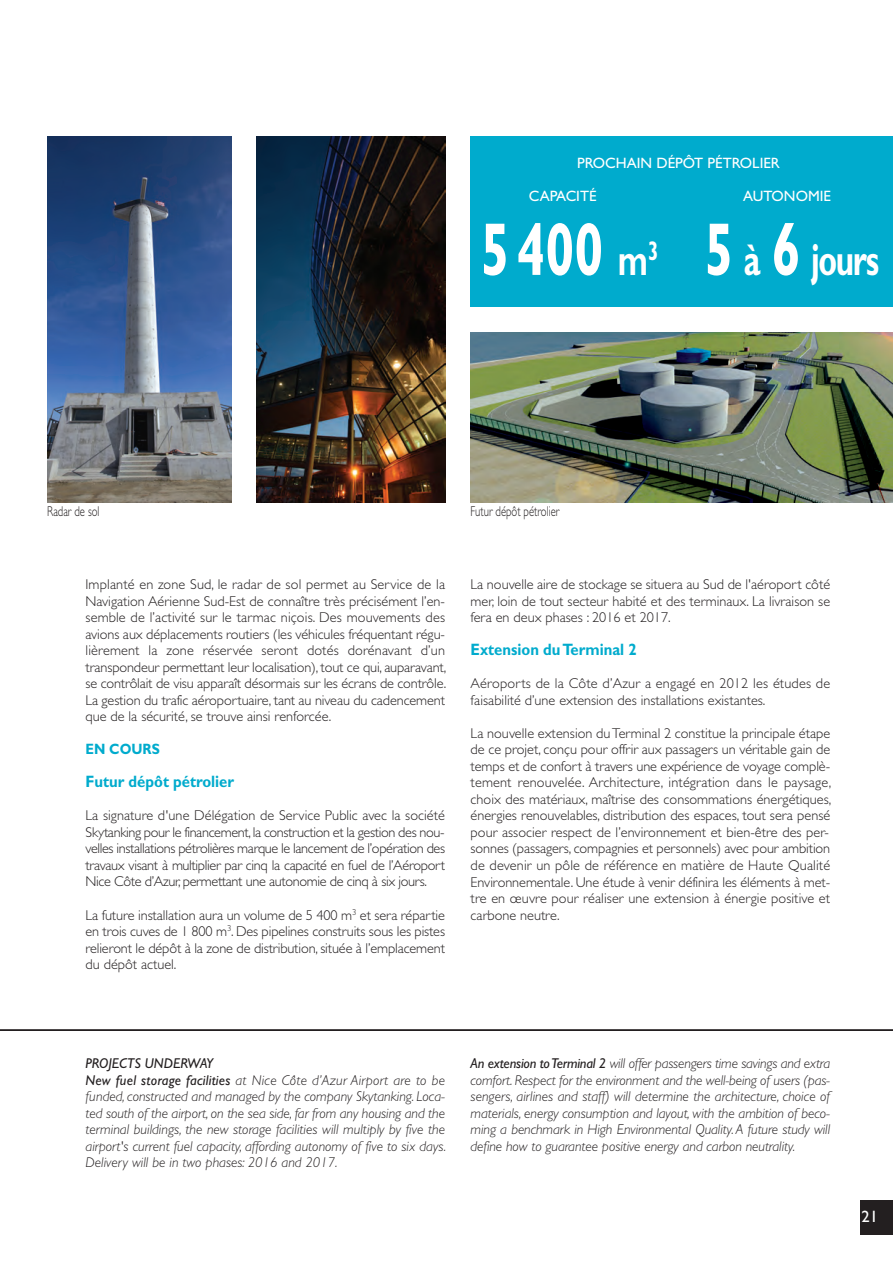
<style>
.page{position:relative;width:893px;height:1262px;background:#fff}
.page>*{position:absolute;margin:0;border:0;box-sizing:border-box;transform-origin:0 0}
.t1{font:700 75px "Gill Sans";color:#fff;scale:.7 1}
.t2{font:700 45px "Gill Sans";letter-spacing:-.04em;color:#fff;scale:.7 1}
.t3{font:700 16.5px "Gill Sans Std";color:#00abcd;scale:.9 1}
.t4{font:16.5px "Gill Sans Std";color:#fff}
.t5{font:15px "Gill Sans Std";color:#fff}
.t6{font:700 15px "Gill Sans Std";color:#00abcd;scale:.9 1}
.t7{font:300 14.25px/16.5px "Gill Sans Std";color:#231f20;text-align:justify}
.t8{font:italic 300 14.25px/16.5px "Gill Sans Std";color:#231f20}
.t9{font:300 14.25px "Gill Sans Std";color:#231f20;scale:.75 1}
.s1{font-size:45px}
.s2{font-size:75px}
.s3{font-weight:400}
</style>
<div class="page">
<div style="left:859px;top:1199px;width:33px;height:34px;background:#231f20"></div>
<img style="left:47px;top:136px;width:184px;height:366px">
<img style="left:257px;top:136px;width:188px;height:366px">
<div style="left:470px;top:136px;width:422px;height:171px;background:#00abcd"></div>
<img style="left:470px;top:332px;width:422px;height:170px">
<hr style="left:0;top:1028px;width:892px;height:2px;background:#231f20">
<p class="t5" style="left:577px;top:158px;width:204px">PROCHAIN DÉPÔT PÉTROLIER</p>
<p class="t5" style="left:528px;top:191px;width:69px">CAPACITÉ</p>
<p class="t5" style="left:743px;top:191px;width:89px">AUTONOMIE</p>
<h1 class="t1" style="left:480px;top:224px;width:255px">5400 <span class="s1">m</span><sup>3</sup></h1>
<h2 class="t2" style="left:704px;top:244px;width:251px"><span class="s2">5</span> à <span class="s2">6</span> jours</h2>
<p class="t9" style="left:47px;top:506px;width:71px">Radar de sol</p>
<p class="t9" style="left:470px;top:506px;width:120px">Futur dépôt pétrolier</p>
<p class="t7" style="left:85px;top:577px;width:362px">Implanté en zone Sud, le radar de sol permet au Service de la Navigation Aérienne Sud-Est de connaître très précisément l’en&shy;semble de l’activité sur le tarmac niçois. Des mouvements des avions aux déplacements routiers (les véhicules fréquentant régu&shy;lièrement la zone réservée seront dotés dorénavant d’un transpondeur permettant leur localisation), tout ce qui, auparavant, se contrôlait de visu apparaît désormais sur les écrans de contrôle.<br>La gestion du trafic aéroportuaire, tant au niveau du cadencement que de la sécurité, se trouve ainsi renforcée.</p>
<p class="t6" style="left:85px;top:744px;width:84px">EN COURS</p>
<p class="t3" style="left:85px;top:776px;width:166px">Futur dépôt pétrolier</p>
<p class="t7" style="left:85px;top:808px;width:361px">La signature d'une Délégation de Service Public avec la société Skytanking pour le financement, la construction et la gestion des nou&shy;velles installations pétrolières marque le lancement de l’opération des travaux visant à multiplier par cinq la capacité en fuel de l’Aéroport Nice Côte d’Azur, permettant une autonomie de cinq à six jours.</p>
<p class="t7" style="left:85px;top:907px;width:361px">La future installation aura un volume de 5 400 m<sup>3</sup> et sera répartie en trois cuves de 1 800 m<sup>3</sup>. Des pipelines construits sous les pistes relieront le dépôt à la zone de distribution, située à l’emplacement du dépôt actuel.</p>
<p class="t7" style="left:470px;top:577px;width:361px">La nouvelle aire de stockage se situera au Sud de l'aéroport côté mer, loin de tout secteur habité et des terminaux. La livraison se fera en deux phases : 2016 et 2017.</p>
<p class="t3" style="left:470px;top:644px;width:186px">Extension du Terminal 2</p>
<p class="t7" style="left:470px;top:676px;width:361px">Aéroports de la Côte d’Azur a engagé en 2012 les études de faisabilité d’une extension des installations existantes.</p>
<p class="t7" style="left:470px;top:726px;width:362px;text-align:left">La nouvelle extension du Terminal 2 constitue la principale étape de ce projet, conçu pour offrir aux passagers un véritable gain de temps et de confort à travers une expérience de voyage complè&shy;tement renouvelée. Architecture, intégration dans le paysage, choix des matériaux, maîtrise des consommations énergétiques, énergies renouvelables, distribution des espaces, tout sera pensé pour associer respect de l’environnement et bien-être des per&shy;sonnes (passagers, compagnies et personnels) avec pour ambition de devenir un pôle de référence en matière de Haute Qualité Environnementale. Une étude à venir définira les éléments à met&shy;tre en œuvre pour réaliser une extension à énergie positive et carbone neutre.</p>
<p class="t8" style="left:85px;top:1056px;width:362px"><span class="s3">PROJECTS UNDERWAY<br>New fuel storage facilities</span> at Nice Côte d’Azur Airport are to be funded, constructed and managed by the company Skytanking. Loca&shy;ted south of the airport, on the sea side, far from any housing and the terminal buildings, the new storage facilities will multiply by five the airport's current fuel capacity, affording autonomy of five to six days.<br>Delivery will be in two phases: 2016 and 2017.</p>
<p class="t8" style="left:470px;top:1056px;width:361px;text-align:justify"><span class="s3">An extension to Terminal 2</span> will offer passengers time savings and extra comfort. Respect for the environment and the well-being of users (pas&shy;sengers, airlines and staff) will determine the architecture, choice of materials, energy consumption and layout, with the ambition of beco&shy;ming a benchmark in High Environmental Quality. A future study will define how to guarantee positive energy and carbon neutrality.</p>
<p class="t4" style="left:861px;top:1210px;width:18px">21</p>
</div>
